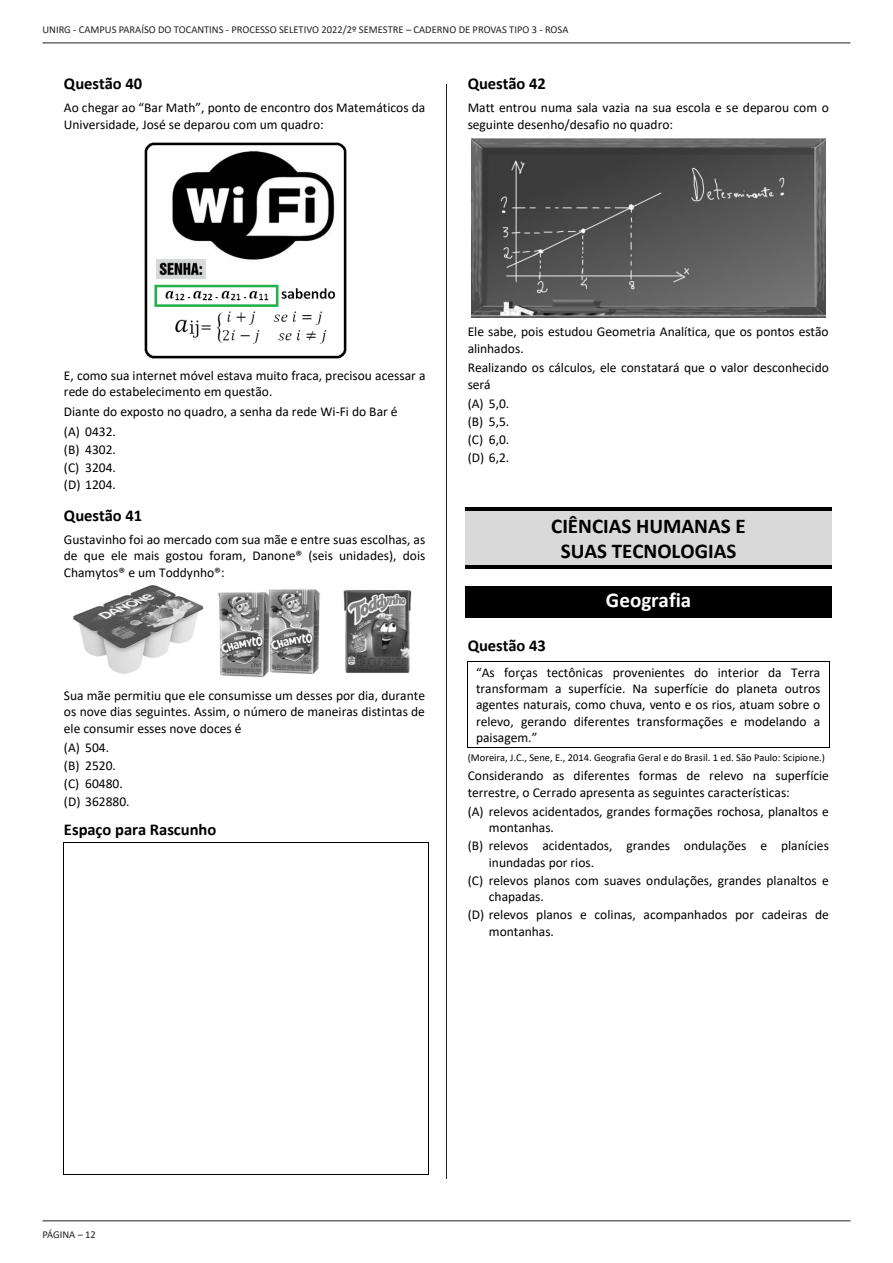
<style>
.page{position:relative;width:893px;height:1263px;background:#fff}
.page>*{position:absolute;margin:0;border:0;box-sizing:border-box;transform-origin:0 0}
.t1{font:700 21px/25.8px "Calibri";color:#000;text-align:center}
.t2{font:700 21px "Calibri";color:#fff}
.t3{font:700 16.5px "Calibri";color:#000}
.t4{font:13.5px/16.4px "Calibri";color:#000}
.t5{font:10.5px "Calibri";color:#231f20}
.t6{font:10.5px "Calibri";letter-spacing:.005em;color:#000}
</style>
<div class="page">
<hr style="left:43px;top:43px;width:807px;height:1px;background:#231f20">
<hr style="left:43px;top:1220px;width:807px;height:1px;background:#231f20">
<hr style="left:446px;top:84px;width:1px;height:1095px;background:#231f20">
<hr style="left:64px;top:842px;width:364px;height:1px;background:#000">
<hr style="left:64px;top:843px;width:1px;height:331px;background:#000">
<hr style="left:64px;top:1174px;width:364px;height:1px;background:#000">
<hr style="left:428px;top:843px;width:1px;height:331px;background:#000">
<div style="left:465px;top:511px;width:366px;height:27px;background:#d9d9d9"></div>
<hr style="left:465px;top:508px;width:366px;height:3px;background:#000">
<div style="left:465px;top:538px;width:366px;height:27px;background:#d9d9d9"></div>
<hr style="left:465px;top:565px;width:366px;height:4px;background:#000">
<div style="left:465px;top:587px;width:366px;height:27px;background:#000"></div>
<hr style="left:465px;top:614px;width:366px;height:3px;background:#000">
<hr style="left:468px;top:661px;width:361px;height:1px;background:#000">
<hr style="left:468px;top:747px;width:361px;height:1px;background:#000">
<svg style="left:467px;top:661px;width:1px;height:87px"></svg>
<svg style="left:829px;top:661px;width:1px;height:87px"></svg>
<img style="left:144px;top:142px;width:203px;height:217px">
<img style="left:74px;top:585px;width:338px;height:92px">
<img style="left:471px;top:138px;width:354px;height:179px">
<p class="t5" style="left:43px;top:22px;width:527px">UNIRG - CAMPUS PARAÍSO DO TOCANTINS - PROCESSO SELETIVO 2022/2º SEMESTRE – CADERNO DE PROVAS TIPO 3 - ROSA</p>
<p class="t3" style="left:64px;top:72px;width:80px">Questão 40</p>
<p class="t4" style="left:64px;top:99px;width:363px">Ao chegar ao “Bar Math”, ponto de encontro dos Matemáticos da<br>Universidade, José se deparou com um quadro:</p>
<p class="t3" style="left:468px;top:72px;width:80px">Questão 42</p>
<p class="t4" style="left:468px;top:99px;width:363px">Matt entrou numa sala vazia na sua escola e se deparou com o seguinte desenho/desafio no quadro:</p>
<p class="t4" style="left:64px;top:367px;width:363px">E, como sua internet móvel estava muito fraca, precisou acessar a rede do estabelecimento em questão.</p>
<p class="t4" style="left:64px;top:401px;width:335px;line-height:19.5px">Diante do exposto no quadro, a senha da rede Wi-Fi do Bar é (A) 0432.</p>
<p class="t4" style="left:64px;top:440px;width:54px;line-height:17.9px;text-align:justify">(B) 4302. (C) 3204. (D) 1204.</p>
<p class="t3" style="left:64px;top:503px;width:80px">Questão 41</p>
<p class="t4" style="left:64px;top:531px;width:363px;text-align:justify">Gustavinho foi ao mercado com sua mãe e entre suas escolhas, as de que ele mais gostou foram, Danone® (seis unidades), dois Chamytos® e um Toddynho®:</p>
<p class="t4" style="left:64px;top:687px;width:363px;text-align:justify">Sua mãe permitiu que ele consumisse um desses por dia, durante os nove dias seguintes. Assim, o número de maneiras distintas de ele consumir esses nove doces é</p>
<p class="t4" style="left:64px;top:739px;width:67px;line-height:18px">(A) 504.<br>(B) 2520. (C) 60480. (D) 362880.</p>
<p class="t3" style="left:64px;top:817px;width:154px">Espaço para Rascunho</p>
<p class="t4" style="left:468px;top:323px;width:363px">Ele sabe, pois estudou Geometria Analítica, que os pontos estão alinhados.</p>
<p class="t4" style="left:468px;top:359px;width:363px">Realizando os cálculos, ele constatará que o valor desconhecido será</p>
<p class="t4" style="left:468px;top:394px;width:43px;line-height:18px;text-align:justify">(A) 5,0. (B) 5,5. (C) 6,0. (D) 6,2.</p>
<p class="t1" style="left:551px;top:512px;width:196px">CIÊNCIAS HUMANAS E<br>SUAS TECNOLOGIAS</p>
<p class="t2" style="left:606px;top:585px;width:87px">Geografia</p>
<p class="t3" style="left:468px;top:634px;width:80px">Questão 43</p>
<p class="t4" style="left:476px;top:664px;width:346px;text-align:justify">“As forças tectônicas provenientes do interior da Terra transformam a superfície. Na superfície do planeta outros agentes naturais, como chuva, vento e os rios, atuam sobre o relevo, gerando diferentes transformações e modelando a paisagem.”</p>
<p class="t6" style="left:468px;top:750px;width:359px">(Moreira, J.C., Sene, E., 2014. Geografia Geral e do Brasil. 1 ed. São Paulo: Scipione.)</p>
<p class="t4" style="left:468px;top:767px;width:363px">Considerando as diferentes formas de relevo na superfície terrestre, o Cerrado apresenta as seguintes características:</p>
<p class="t4" style="left:489px;top:803px;width:342px;text-indent:-21px">(A) relevos acidentados, grandes formações rochosa, planaltos e montanhas.</p>
<p class="t4" style="left:489px;top:837px;width:342px;text-indent:-21px">(B) relevos acidentados, grandes ondulações e planícies inundadas por rios.</p>
<p class="t4" style="left:489px;top:872px;width:341px;text-indent:-21px">(C) relevos planos com suaves ondulações, grandes planaltos e chapadas.</p>
<p class="t4" style="left:489px;top:906px;width:341px;text-indent:-21px">(D) relevos planos e colinas, acompanhados por cadeiras de montanhas.</p>
<p class="t5" style="left:43px;top:1227px;width:55px">PÁGINA – 12</p>
</div>
